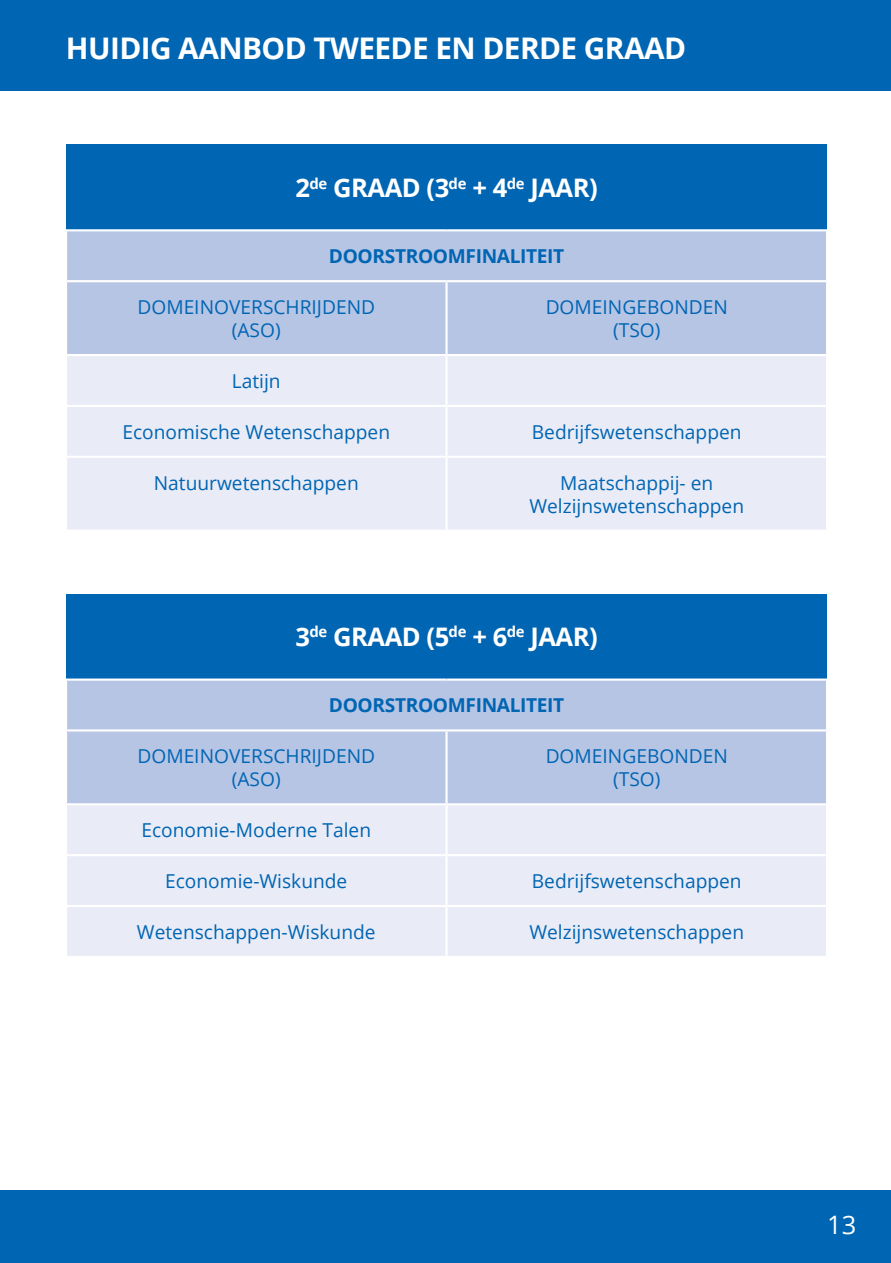
<style>
.page{position:relative;width:891px;height:1263px;background:#fff}
.page>*{position:absolute;margin:0;border:0;box-sizing:border-box;transform-origin:0 0}
.t1{font:700 29.85px "Open Sans";letter-spacing:-.02em;color:#fff}
.t2{font:700 25.5px "Open Sans";letter-spacing:-.02em;color:#fff}
.t3{font:25.5px "Open Sans";color:#fff}
.t4{font:19.2px/23px "Open Sans";color:#0065b3;text-align:center}
.t5{font:700 19.2px "Open Sans";letter-spacing:-.02em;color:#0065b3}
</style>
<div class="page">
<div style="left:0;top:0;width:890px;height:91px;background:#0065b3"></div>
<div style="left:66px;top:144px;width:760px;height:86px;background:#0065b3"></div>
<div style="left:67px;top:231px;width:758px;height:123px;background:#b7c5e5"></div>
<div style="left:67px;top:356px;width:758px;height:174px;background:#e9ebf6"></div>
<hr style="left:65px;top:229px;width:381px;height:2px;background:#fff">
<hr style="left:446px;top:229px;width:381px;height:2px;background:#fff">
<hr style="left:65px;top:280px;width:381px;height:2px;background:#fff">
<hr style="left:446px;top:280px;width:381px;height:2px;background:#fff">
<hr style="left:65px;top:405px;width:381px;height:2px;background:#fff">
<hr style="left:446px;top:405px;width:381px;height:2px;background:#fff">
<hr style="left:65px;top:456px;width:381px;height:2px;background:#fff">
<hr style="left:446px;top:456px;width:381px;height:2px;background:#fff">
<hr style="left:445px;top:282px;width:2px;height:72px;background:#fff">
<hr style="left:445px;top:356px;width:2px;height:49px;background:#fff">
<hr style="left:445px;top:407px;width:2px;height:49px;background:#fff">
<hr style="left:445px;top:458px;width:2px;height:72px;background:#fff">
<div style="left:66px;top:594px;width:760px;height:86px;background:#0065b3"></div>
<div style="left:67px;top:681px;width:758px;height:122px;background:#b7c5e5"></div>
<div style="left:67px;top:805px;width:758px;height:151px;background:#e9ebf6"></div>
<hr style="left:65px;top:679px;width:381px;height:2px;background:#fff">
<hr style="left:446px;top:679px;width:381px;height:2px;background:#fff">
<hr style="left:65px;top:729px;width:381px;height:3px;background:#fff">
<hr style="left:446px;top:729px;width:381px;height:3px;background:#fff">
<hr style="left:65px;top:854px;width:381px;height:2px;background:#fff">
<hr style="left:65px;top:905px;width:381px;height:2px;background:#fff">
<hr style="left:445px;top:732px;width:2px;height:71px;background:#fff">
<hr style="left:445px;top:805px;width:2px;height:49px;background:#fff">
<hr style="left:446px;top:854px;width:381px;height:2px;background:#fff">
<hr style="left:445px;top:856px;width:2px;height:49px;background:#fff">
<hr style="left:446px;top:905px;width:381px;height:2px;background:#fff">
<hr style="left:445px;top:907px;width:2px;height:49px;background:#fff">
<div style="left:0;top:1191px;width:890px;height:72px;background:#0065b3"></div>
<h1 class="t1" style="left:66px;top:36px;width:621px">HUIDIG AANBOD TWEEDE EN DERDE GRAAD</h1>
<h2 class="t2" style="left:295px;top:178px;width:304px">2<sup>de</sup> GRAAD (3<sup>de</sup> + 4<sup>de</sup> JAAR)</h2>
<p class="t5" style="left:329px;top:248px;width:237px">DOORSTROOMFINALITEIT</p>
<p class="t4" style="left:137px;top:297px;width:239px">DOMEINOVERSCHRIJDEND (ASO)</p>
<p class="t4" style="left:545px;top:297px;width:184px">DOMEINGEBONDEN (TSO)</p>
<p class="t4" style="left:232px;top:371px;width:50px">Latijn</p>
<p class="t4" style="left:122px;top:422px;width:269px">Economische Wetenschappen</p>
<p class="t4" style="left:531px;top:422px;width:211px">Bedrijfswetenschappen</p>
<p class="t4" style="left:154px;top:473px;width:206px">Natuurwetenschappen</p>
<p class="t4" style="left:529px;top:473px;width:216px">Maatschappij- en<br>Welzijnswetenschappen</p>
<h2 class="t2" style="left:295px;top:626px;width:304px">3<sup>de</sup> GRAAD (5<sup>de</sup> + 6<sup>de</sup> JAAR)</h2>
<p class="t5" style="left:329px;top:698px;width:237px">DOORSTROOMFINALITEIT</p>
<p class="t4" style="left:137px;top:747px;width:239px">DOMEINOVERSCHRIJDEND (ASO)</p>
<p class="t4" style="left:545px;top:747px;width:184px">DOMEINGEBONDEN (TSO)</p>
<p class="t4" style="left:141px;top:821px;width:231px">Economie-Moderne Talen</p>
<p class="t4" style="left:165px;top:871px;width:184px">Economie-Wiskunde</p>
<p class="t4" style="left:531px;top:871px;width:211px">Bedrijfswetenschappen</p>
<p class="t4" style="left:137px;top:922px;width:240px">Wetenschappen-Wiskunde</p>
<p class="t4" style="left:529px;top:922px;width:216px">Welzijnswetenschappen</p>
<h2 class="t3" style="left:826px;top:1214px;width:31px">13</h2>
</div>
